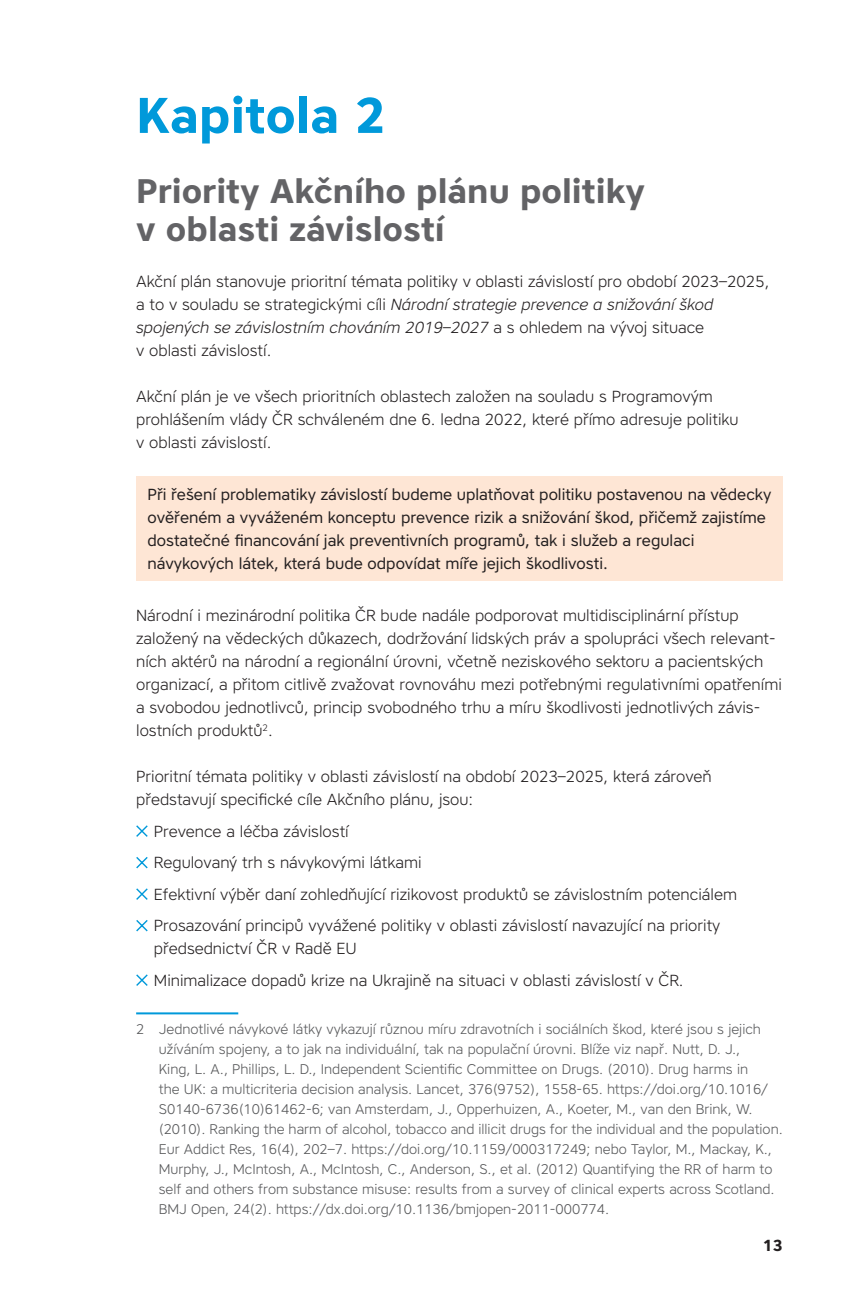
<style>
.page{position:relative;width:851px;height:1293px;background:#fff}
.page>*{position:absolute;margin:0;border:0;box-sizing:border-box;transform-origin:0 0}
.t1{font:700 50px "Core Sans A65";color:#0099da}
.t2{font:700 34px/38px "Core Sans A65";color:#636366}
.t3{font:300 16px/23px "Core Sans A35";color:#231f20}
.t4{font:16px/23px "Core Sans A45";color:#231f20}
.t5{font:700 16px "Core Sans A65";color:#231f20}
.t6{font:300 14px/20px "Core Sans A35";color:#57585a}
.s1{font-style:italic}
</style>
<div class="page">
<div style="left:136px;top:476px;width:646px;height:105px;background:#fee6d5"></div>
<svg style="left:136px;top:825px;width:12px;height:12px"></svg>
<svg style="left:136px;top:857px;width:12px;height:12px"></svg>
<svg style="left:136px;top:888px;width:12px;height:12px"></svg>
<svg style="left:136px;top:920px;width:12px;height:12px"></svg>
<svg style="left:136px;top:974px;width:12px;height:12px"></svg>
<hr style="left:136px;top:1012px;width:102px;height:2px;background:#0099da">
<h1 class="t1" style="left:136px;top:82px;width:251px">Kapitola 2</h1>
<h2 class="t2" style="left:136px;top:171px;width:510px">Priority Akčního plánu politiky v oblasti závislostí</h2>
<p class="t3" style="left:136px;top:269px;width:634px">Akční plán stanovuje prioritní témata politiky v oblasti závislostí pro období 2023–2025, a to v souladu se strategickými cíli <span class="s1">Národní strategie prevence a snižování škod spojených se závislostním chováním 2019–2027</span> a s ohledem na vývoj situace<br>v oblasti závislostí.</p>
<p class="t3" style="left:136px;top:384px;width:604px">Akční plán je ve všech prioritních oblastech založen na souladu s Programovým prohlášením vlády ČR schváleném dne 6. ledna 2022, které přímo adresuje politiku v oblasti závislostí.</p>
<p class="t4" style="left:147px;top:482px;width:625px">Při řešení problematiky závislostí budeme uplatňovat politiku postavenou na vědecky ověřeném a vyváženém konceptu prevence rizik a snižování škod, přičemž zajistíme dostatečné financování jak preventivních programů, tak i služeb a regulaci návykových látek, která bude odpovídat míře jejich škodlivosti.</p>
<p class="t3" style="left:136px;top:604px;width:647px">Národní i mezinárodní politika ČR bude nadále podporovat multidisciplinární přístup založený na vědeckých důkazech, dodržování lidských práv a spolupráci všech relevant&shy;ních aktérů na národní a regionální úrovni, včetně neziskového sektoru a pacientských organizací, a přitom citlivě zvažovat rovnováhu mezi potřebnými regulativními opatřeními a svobodou jednotlivců, princip svobodného trhu a míru škodlivosti jednotlivých závis&shy;lostních produktů<sup>2</sup>.</p>
<p class="t3" style="left:136px;top:765px;width:577px">Prioritní témata politiky v oblasti závislostí na období 2023–2025, která zároveň představují specifické cíle Akčního plánu, jsou:</p>
<p class="t3" style="left:154px;top:815px;width:584px;line-height:31.6px">Prevence a léčba závislostí<br>Regulovaný trh s návykovými látkami<br>Efektivní výběr daní zohledňující rizikovost produktů se závislostním potenciálem Prosazování principů vyvážené politiky v oblasti závislostí navazující na priority</p>
<p class="t3" style="left:154px;top:932px;width:531px;line-height:31.6px">předsednictví ČR v Radě EU<br>Minimalizace dopadů krize na Ukrajině na situaci v oblasti závislostí v ČR.</p>
<p class="t6" style="left:159px;top:1018px;width:625px;text-indent:-23px">2 Jednotlivé návykové látky vykazují různou míru zdravotních i sociálních škod, které jsou s jejich užíváním spojeny, a to jak na individuální, tak na populační úrovni. Blíže viz např. Nutt, D. J.,<br>King, L. A., Phillips, L. D., Independent Scientific Committee on Drugs. (2010). Drug harms in<br>the UK: a multicriteria decision analysis. Lancet, 376(9752), 1558-65. https://doi.org/10.1016/ S0140-6736(10)61462-6; van Amsterdam, J., Opperhuizen, A., Koeter, M., van den Brink, W. (2010). Ranking the harm of alcohol, tobacco and illicit drugs for the individual and the population.<br>Eur Addict Res, 16(4), 202–7. https://doi.org/10.1159/000317249; nebo Taylor, M., Mackay, K., Murphy, J., McIntosh, A., McIntosh, C., Anderson, S., et al. (2012) Quantifying the RR of harm to self and others from substance misuse: results from a survey of clinical experts across Scotland.<br>BMJ Open, 24(2). https://dx.doi.org/10.1136/bmjopen-2011-000774.</p>
<p class="t5" style="left:762px;top:1235px;width:22px">13</p>
</div>
